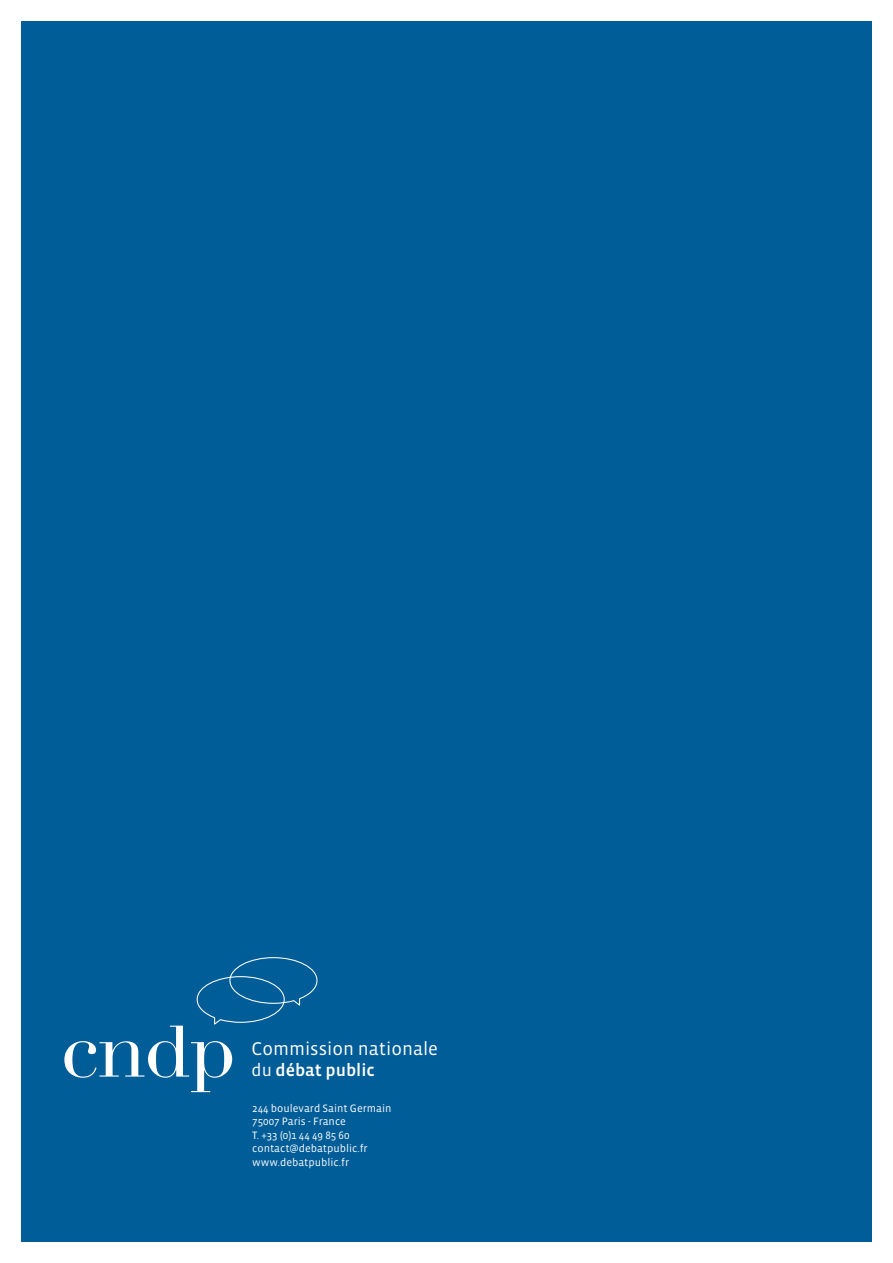
<style>
.page{position:relative;width:893px;height:1263px;background:#fff}
.page>*{position:absolute;margin:0;border:0;box-sizing:border-box;transform-origin:0 0}
.t1{font:18.9px "Vista Sans OT";color:#fff}
.t2{font:500 17.7px "Vista Sans OT";color:#fff}
.t3{font:10.95px/13.5px "Vista Sans OT";color:#fff}
.s1{font-weight:400}
</style>
<div class="page">
<div style="left:21px;top:21px;width:850px;height:1221px;background:#005d98"></div>
<svg style="left:64px;top:957px;width:254px;height:135px;background:#12689f"></svg>
<h1 class="t1" style="left:252px;top:1039px;width:188px">Commission nationale</h1>
<h2 class="t2" style="left:252px;top:1061px;width:125px"><span class="s1">du</span> débat public</h2>
<p class="t3" style="left:252px;top:1101px;width:141px">244 boulevard Saint Germain<br>75007 Paris - France<br>T. +33 (0)1 44 49 85 60 contact@debatpublic.fr www.debatpublic.fr</p>
</div>
